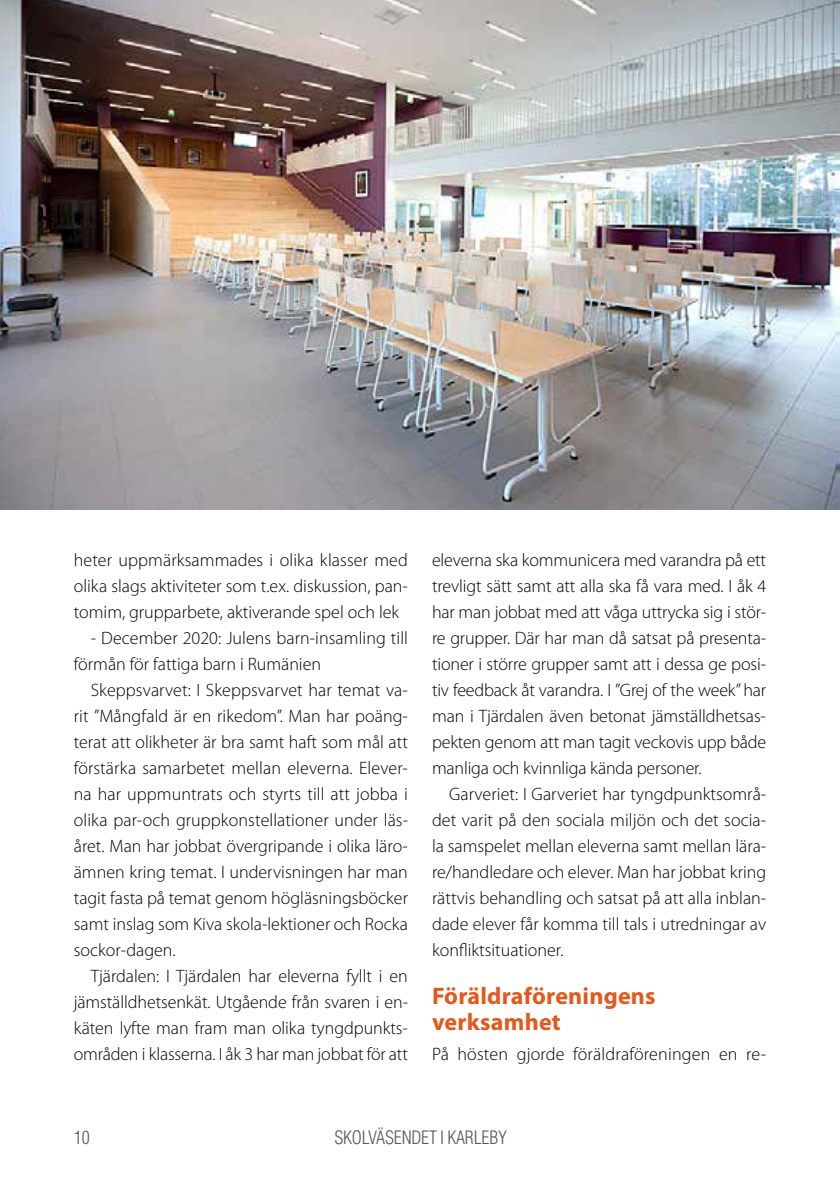
<style>
.page{position:relative;width:840px;height:1191px;background:#fff}
.page>*{position:absolute;margin:0;border:0;box-sizing:border-box;transform-origin:0 0}
.t1{font:700 24px/26px "Myriad Pro";letter-spacing:.01em;color:#e2581d}
.t2{font:300 18px/26px "Myriad Pro";color:#000;text-align:justify}
.t3{font:300 condensed 18px "Helvetica";letter-spacing:-.01em;color:#575756}
</style>
<div class="page">
<img style="left:0;top:0;width:839px;height:510px">
<p class="t2" style="left:74px;top:547px;width:335px">heter uppmärksammades i olika klasser med olika slags aktiviteter som t.ex. diskussion, pan&shy;tomim, grupparbete, aktiverande spel och lek</p>
<p class="t2" style="left:74px;top:625px;width:335px;text-indent:17px">- December 2020: Julens barn-insamling till förmån för fattiga barn i Rumänien</p>
<p class="t2" style="left:74px;top:677px;width:336px;text-indent:17px">Skeppsvarvet: I Skeppsvarvet har temat va&shy;rit ”Mångfald är en rikedom”. Man har poäng&shy;terat att olikheter är bra samt haft som mål att förstärka samarbetet mellan eleverna. Elever&shy;na har uppmuntrats och styrts till att jobba i olika par-och gruppkonstellationer under läs&shy;året. Man har jobbat övergripande i olika läro&shy;ämnen kring temat. I undervisningen har man tagit fasta på temat genom högläsningsböcker samt inslag som Kiva skola-lektioner och Rocka sockor-dagen.</p>
<p class="t2" style="left:74px;top:963px;width:335px;text-indent:17px">Tjärdalen: I Tjärdalen har eleverna fyllt i en jämställdhetsenkät. Utgående från svaren i en&shy;käten lyfte man fram man olika tyngdpunkts&shy;områden i klasserna. I åk 3 har man jobbat för att</p>
<p class="t2" style="left:432px;top:547px;width:335px">eleverna ska kommunicera med varandra på ett trevligt sätt samt att alla ska få vara med. I åk 4 har man jobbat med att våga uttrycka sig i stör&shy;re grupper. Där har man då satsat på presenta&shy;tioner i större grupper samt att i dessa ge posi&shy;tiv feedback åt varandra. I ”Grej of the week” har man i Tjärdalen även betonat jämställdhetsas&shy;pekten genom att man tagit veckovis upp både manliga och kvinnliga kända personer.</p>
<p class="t2" style="left:432px;top:781px;width:335px;text-indent:17px">Garveriet: I Garveriet har tyngdpunktsområ&shy;det varit på den sociala miljön och det socia&shy;la samspelet mellan eleverna samt mellan lära&shy;re/handledare och elever. Man har jobbat kring rättvis behandling och satsat på att alla inblan&shy;dade elever får komma till tals i utredningar av konfliktsituationer.</p>
<h1 class="t1" style="left:432px;top:983px;width:225px">Föräldraföreningens verksamhet</h1>
<p class="t2" style="left:432px;top:1041px;width:335px">På hösten gjorde föräldraföreningen en re-</p>
<p class="t3" style="left:74px;top:1126px;width:17px">10</p>
<p class="t3" style="left:334px;top:1126px;width:174px">SKOLVÄSENDET I KARLEBY</p>
</div>
